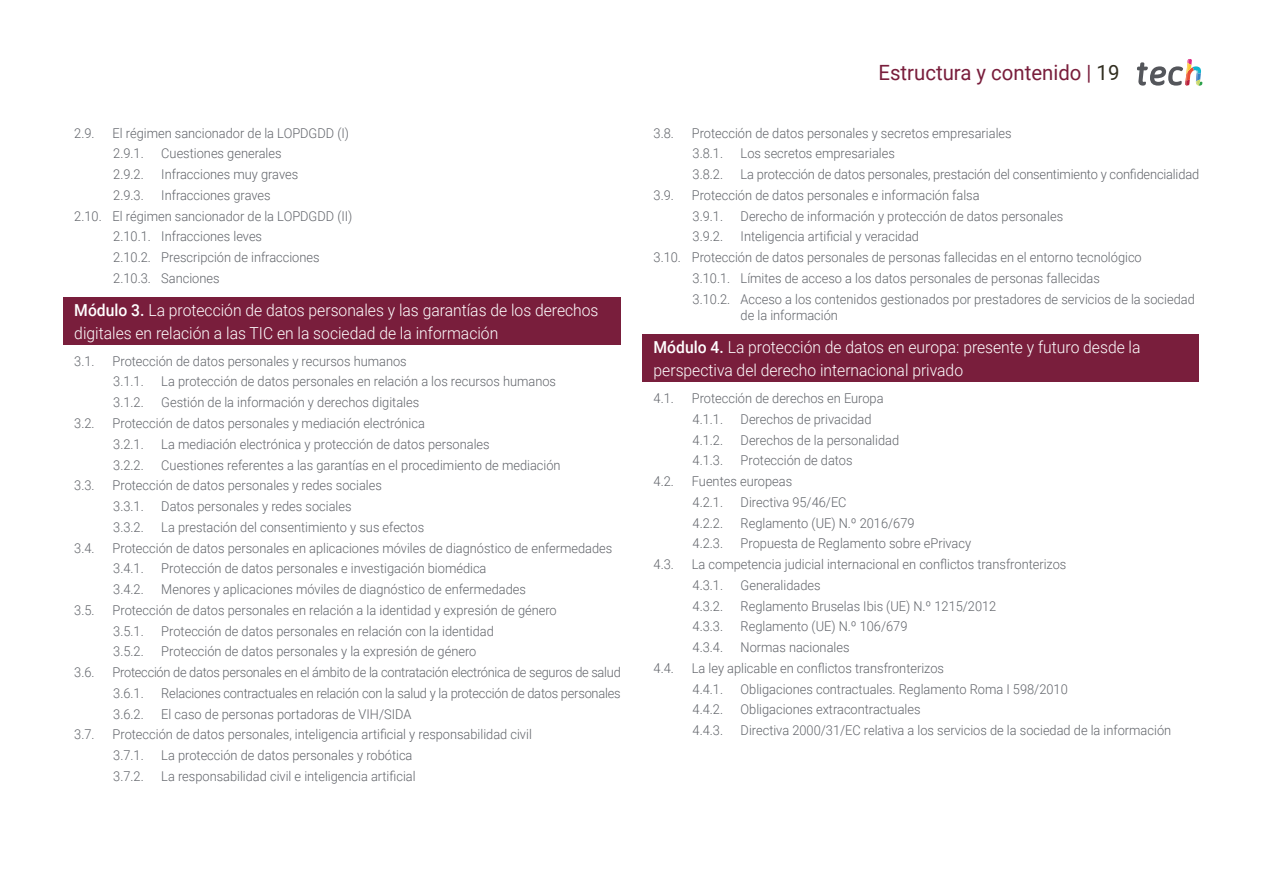
<style>
.page{position:relative;width:1263px;height:893px;background:#fff}
.page>*{position:absolute;margin:0;border:0;box-sizing:border-box;transform-origin:0 0}
.t1{font:21px "Roboto";color:#791e3c}
.t2{font:300 16.5px/22.5px "Roboto";color:#fff;scale:.95 1}
.t3{font:300 13.5px/20.7px "Roboto";color:#61646a;scale:.95 1}
.t4{font:300 13.5px/20.7px "Roboto";letter-spacing:-.02em;color:#61646a;scale:.95 1}
.s1{font-weight:500}
.s2{color:#312e20}
</style>
<div class="page">
<div style="left:63px;top:297px;width:558px;height:48px;background:#791e3c"></div>
<div style="left:642px;top:335px;width:557px;height:47px;background:#791e3c"></div>
<svg style="left:1137px;top:59px;width:65px;height:27px"></svg>
<p class="t3" style="left:74px;top:122px;width:23px">2.9.</p>
<p class="t3" style="left:113px;top:122px;width:250px">El régimen sancionador de la LOPDGDD (I)<br>2.9.1.</p>
<p class="t3" style="left:161px;top:143px;width:128px">Cuestiones generales</p>
<p class="t3" style="left:113px;top:164px;width:34px">2.9.2.</p>
<p class="t3" style="left:161px;top:164px;width:146px">Infracciones muy graves</p>
<p class="t3" style="left:113px;top:184px;width:34px">2.9.3.</p>
<p class="t3" style="left:161px;top:184px;width:117px">Infracciones graves</p>
<p class="t3" style="left:74px;top:205px;width:294px">2.10. El régimen sancionador de la LOPDGDD (II)</p>
<p class="t3" style="left:113px;top:226px;width:158px">2.10.1. Infracciones leves</p>
<p class="t3" style="left:113px;top:247px;width:219px">2.10.2. Prescripción de infracciones</p>
<p class="t3" style="left:113px;top:267px;width:113px">2.10.3. Sanciones</p>
<p class="t2" style="left:74px;top:298px;width:553px"><span class="s1">Módulo 3.</span> La protección de datos personales y las garantías de los derechos digitales en relación a las TIC en la sociedad de la información</p>
<p class="t3" style="left:74px;top:350px;width:23px">3.1.</p>
<p class="t3" style="left:113px;top:350px;width:311px">Protección de datos personales y recursos humanos<br>3.1.1.</p>
<p class="t3" style="left:161px;top:371px;width:417px">La protección de datos personales en relación a los recursos humanos</p>
<p class="t3" style="left:113px;top:392px;width:34px">3.1.2.</p>
<p class="t3" style="left:161px;top:392px;width:273px">Gestión de la información y derechos digitales</p>
<p class="t3" style="left:74px;top:412px;width:23px">3.2.</p>
<p class="t3" style="left:113px;top:412px;width:330px">Protección de datos personales y mediación electrónica<br>3.2.1.</p>
<p class="t3" style="left:161px;top:433px;width:347px">La mediación electrónica y protección de datos personales</p>
<p class="t3" style="left:113px;top:454px;width:34px">3.2.2.</p>
<p class="t3" style="left:161px;top:454px;width:422px">Cuestiones referentes a las garantías en el procedimiento de mediación</p>
<p class="t3" style="left:74px;top:475px;width:23px">3.3.</p>
<p class="t3" style="left:113px;top:475px;width:285px">Protección de datos personales y redes sociales<br>3.3.1.</p>
<p class="t3" style="left:161px;top:495px;width:202px">Datos personales y redes sociales</p>
<p class="t3" style="left:113px;top:516px;width:34px">3.3.2.</p>
<p class="t3" style="left:161px;top:516px;width:278px">La prestación del consentimiento y sus efectos</p>
<p class="t3" style="left:74px;top:537px;width:23px">3.4.</p>
<p class="t3" style="left:113px;top:537px;width:527px">Protección de datos personales en aplicaciones móviles de diagnóstico de enfermedades<br>3.4.1.</p>
<p class="t3" style="left:161px;top:558px;width:344px">Protección de datos personales e investigación biomédica</p>
<p class="t3" style="left:113px;top:578px;width:34px">3.4.2.</p>
<p class="t3" style="left:161px;top:578px;width:385px">Menores y aplicaciones móviles de diagnóstico de enfermedades</p>
<p class="t3" style="left:74px;top:599px;width:23px">3.5.</p>
<p class="t3" style="left:113px;top:599px;width:469px">Protección de datos personales en relación a la identidad y expresión de género<br>3.5.1.</p>
<p class="t3" style="left:161px;top:620px;width:352px">Protección de datos personales en relación con la identidad</p>
<p class="t3" style="left:113px;top:641px;width:34px">3.5.2.</p>
<p class="t3" style="left:161px;top:641px;width:333px">Protección de datos personales y la expresión de género</p>
<p class="t3" style="left:74px;top:661px;width:23px">3.6.</p>
<p class="t4" style="left:113px;top:661px;width:536px">Protección de datos personales en el ámbito de la contratación electrónica de seguros de salud<br>3.6.1.</p>
<p class="t3" style="left:161px;top:682px;width:485px">Relaciones contractuales en relación con la salud y la protección de datos personales</p>
<p class="t3" style="left:113px;top:703px;width:34px">3.6.2.</p>
<p class="t3" style="left:161px;top:703px;width:265px">El caso de personas portadoras de VIH/SIDA</p>
<p class="t3" style="left:74px;top:724px;width:23px">3.7.</p>
<p class="t3" style="left:113px;top:724px;width:443px">Protección de datos personales, inteligencia artificial y responsabilidad civil<br>3.7.1.</p>
<p class="t3" style="left:161px;top:744px;width:266px">La protección de datos personales y robótica</p>
<p class="t3" style="left:113px;top:765px;width:34px">3.7.2.</p>
<p class="t3" style="left:161px;top:765px;width:269px">La responsabilidad civil e inteligencia artificial</p>
<h1 class="t1" style="left:878px;top:57px;width:242px">Estructura y contenido | <span class="s2">19</span></h1>
<p class="t3" style="left:654px;top:122px;width:23px">3.8.</p>
<p class="t3" style="left:692px;top:122px;width:338px">Protección de datos personales y secretos empresariales<br>3.8.1.</p>
<p class="t3" style="left:741px;top:143px;width:164px">Los secretos empresariales</p>
<p class="t3" style="left:693px;top:164px;width:34px">3.8.2.</p>
<p class="t3" style="left:741px;top:164px;width:484px">La protección de datos personales, prestación del consentimiento y confidencialidad</p>
<p class="t3" style="left:654px;top:184px;width:23px">3.9.</p>
<p class="t3" style="left:692px;top:184px;width:304px">Protección de datos personales e información falsa<br>3.9.1.</p>
<p class="t3" style="left:741px;top:205px;width:341px">Derecho de información y protección de datos personales</p>
<p class="t3" style="left:693px;top:226px;width:34px">3.9.2.</p>
<p class="t3" style="left:741px;top:226px;width:189px">Inteligencia artificial y veracidad</p>
<p class="t3" style="left:654px;top:247px;width:515px">3.10. Protección de datos personales de personas fallecidas en el entorno tecnológico</p>
<p class="t3" style="left:693px;top:267px;width:430px">3.10.1. Límites de acceso a los datos personales de personas fallecidas</p>
<p class="t3" style="left:693px;top:288px;width:530px">3.10.2. Acceso a los contenidos gestionados por prestadores de servicios de la sociedad</p>
<p class="t3" style="left:741px;top:305px;width:104px">de la información</p>
<p class="t2" style="left:654px;top:336px;width:514px"><span class="s1">Módulo 4.</span> La protección de datos en europa: presente y futuro desde la perspectiva del derecho internacional privado</p>
<p class="t3" style="left:654px;top:387px;width:23px">4.1.</p>
<p class="t3" style="left:692px;top:387px;width:203px">Protección de derechos en Europa<br>4.1.1.</p>
<p class="t3" style="left:741px;top:408px;width:139px">Derechos de privacidad</p>
<p class="t3" style="left:693px;top:429px;width:34px">4.1.2.</p>
<p class="t3" style="left:741px;top:429px;width:168px">Derechos de la personalidad</p>
<p class="t3" style="left:693px;top:450px;width:34px">4.1.3.</p>
<p class="t3" style="left:741px;top:450px;width:119px">Protección de datos</p>
<p class="t3" style="left:654px;top:470px;width:23px">4.2.</p>
<p class="t3" style="left:692px;top:470px;width:107px">Fuentes europeas<br>4.2.1.</p>
<p class="t3" style="left:741px;top:491px;width:113px">Directiva 95/46/EC</p>
<p class="t3" style="left:693px;top:512px;width:34px">4.2.2.</p>
<p class="t3" style="left:741px;top:512px;width:185px">Reglamento (UE) N.º 2016/679</p>
<p class="t3" style="left:693px;top:533px;width:34px">4.2.3.</p>
<p class="t3" style="left:741px;top:533px;width:244px">Propuesta de Reglamento sobre ePrivacy</p>
<p class="t3" style="left:654px;top:553px;width:23px">4.3.</p>
<p class="t3" style="left:692px;top:553px;width:396px">La competencia judicial internacional en conflictos transfronterizos<br>4.3.1.</p>
<p class="t3" style="left:741px;top:574px;width:86px">Generalidades</p>
<p class="t3" style="left:693px;top:595px;width:34px">4.3.2.</p>
<p class="t3" style="left:741px;top:595px;width:271px">Reglamento Bruselas Ibis (UE) N.º 1215/2012</p>
<p class="t3" style="left:693px;top:616px;width:34px">4.3.3.</p>
<p class="t3" style="left:741px;top:616px;width:177px">Reglamento (UE) N.º 106/679</p>
<p class="t3" style="left:693px;top:636px;width:34px">4.3.4.</p>
<p class="t3" style="left:741px;top:636px;width:116px">Normas nacionales</p>
<p class="t3" style="left:654px;top:657px;width:23px">4.4.</p>
<p class="t3" style="left:692px;top:657px;width:267px">La ley aplicable en conflictos transfronterizos<br>4.4.1.</p>
<p class="t3" style="left:741px;top:678px;width:346px">Obligaciones contractuales. Reglamento Roma I 598/2010</p>
<p class="t3" style="left:693px;top:699px;width:34px">4.4.2.</p>
<p class="t3" style="left:741px;top:699px;width:191px">Obligaciones extracontractuales</p>
<p class="t3" style="left:693px;top:719px;width:34px">4.4.3.</p>
<p class="t3" style="left:741px;top:719px;width:455px">Directiva 2000/31/EC relativa a los servicios de la sociedad de la información</p>
</div>
